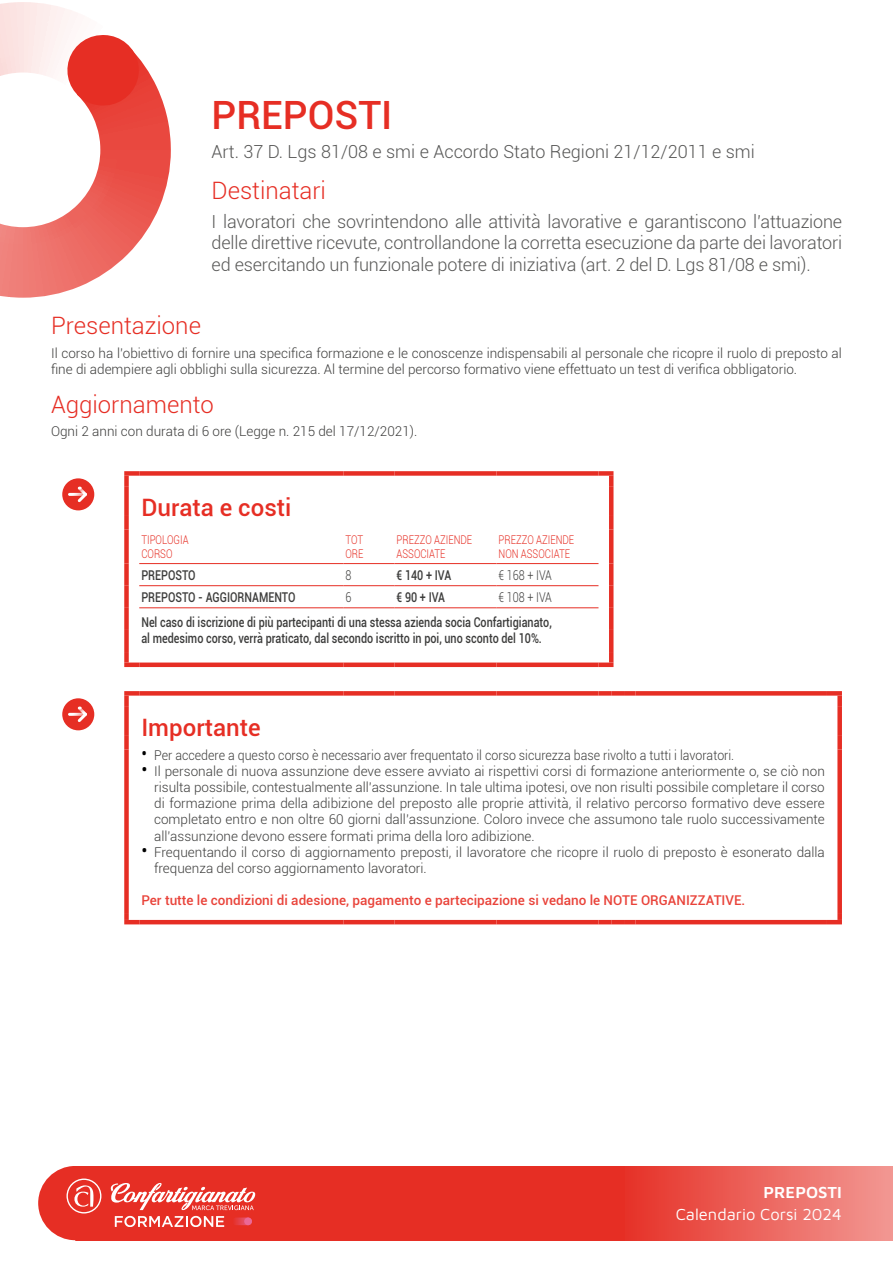
<style>
.page{position:relative;width:893px;height:1263px;background:#fff}
.page>*{position:absolute;margin:0;border:0;box-sizing:border-box;transform-origin:0 0}
.t1{font:500 39px "Roboto";color:#e62e24}
.t2{font:300 24px "Roboto";color:#e62e24}
.t3{font:500 24px "Roboto";color:#e62e24}
.t4{font:300 18px/21.6px "Roboto";letter-spacing:-.01em;color:#575756;text-align:justify}
.t5{font:16.5px "Maven Pro";color:#fff}
.t6{font:600 16.5px "Maven Pro";color:#fff}
.t7{font:300 13.5px/16.2px "Roboto";color:#3c3c3b}
.t8{font:500 13.5px/16.2px "Roboto";color:#3c3c3b;scale:.8 1}
.t9{font:300 13.5px "Roboto";color:#3c3c3b;scale:.92 1}
.t10{font:500 13.5px "Roboto";color:#e9433a}
.t11{font:300 13.5px "Roboto";color:#3c3c3b;scale:.8 1}
.t12{font:300 12px/14.4px "Roboto";color:#e62e24;scale:.8 1}
.s1{font-weight:400;font-size:18px;color:#000}
</style>
<div class="page">
<div style="left:0;top:1166px;width:893px;height:74px;background:#e62e24"></div>
<hr style="left:139px;top:563px;width:204px;height:1px;background:#e62e24">
<hr style="left:343px;top:563px;width:51px;height:1px;background:#e62e24">
<hr style="left:394px;top:563px;width:102px;height:1px;background:#e62e24">
<hr style="left:496px;top:563px;width:102px;height:1px;background:#e62e24">
<hr style="left:139px;top:585px;width:204px;height:1px;background:#e62e24">
<hr style="left:343px;top:585px;width:51px;height:1px;background:#e62e24">
<hr style="left:394px;top:585px;width:102px;height:1px;background:#e62e24">
<hr style="left:496px;top:585px;width:102px;height:1px;background:#e62e24">
<div style="left:124px;top:471px;width:15px;height:5px;background:#e62e24"></div>
<div style="left:124px;top:476px;width:5px;height:10px;background:#e62e24"></div>
<div style="left:139px;top:471px;width:204px;height:5px;background:#e62e24"></div>
<div style="left:343px;top:471px;width:51px;height:5px;background:#e62e24"></div>
<div style="left:394px;top:471px;width:102px;height:5px;background:#e62e24"></div>
<div style="left:496px;top:471px;width:102px;height:5px;background:#e62e24"></div>
<div style="left:598px;top:471px;width:15px;height:5px;background:#e62e24"></div>
<hr style="left:609px;top:476px;width:4px;height:10px;background:#e62e24">
<div style="left:124px;top:486px;width:5px;height:30px;background:#e62e24"></div>
<hr style="left:609px;top:486px;width:4px;height:30px;background:#e62e24">
<div style="left:124px;top:516px;width:5px;height:14px;background:#e62e24"></div>
<hr style="left:609px;top:516px;width:4px;height:14px;background:#e62e24">
<div style="left:124px;top:530px;width:5px;height:34px;background:#e62e24"></div>
<hr style="left:609px;top:530px;width:4px;height:34px;background:#e62e24">
<div style="left:124px;top:564px;width:5px;height:22px;background:#e62e24"></div>
<hr style="left:609px;top:564px;width:4px;height:22px;background:#e62e24">
<div style="left:124px;top:586px;width:5px;height:22px;background:#e62e24"></div>
<hr style="left:609px;top:586px;width:4px;height:22px;background:#e62e24">
<div style="left:124px;top:608px;width:5px;height:22px;background:#e62e24"></div>
<hr style="left:609px;top:608px;width:4px;height:22px;background:#e62e24">
<div style="left:124px;top:630px;width:5px;height:22px;background:#e62e24"></div>
<hr style="left:609px;top:630px;width:4px;height:22px;background:#e62e24">
<div style="left:124px;top:652px;width:5px;height:10px;background:#e62e24"></div>
<hr style="left:609px;top:652px;width:4px;height:10px;background:#e62e24">
<div style="left:124px;top:662px;width:15px;height:5px;background:#e62e24"></div>
<div style="left:139px;top:662px;width:204px;height:5px;background:#e62e24"></div>
<div style="left:343px;top:662px;width:51px;height:5px;background:#e62e24"></div>
<div style="left:394px;top:662px;width:102px;height:5px;background:#e62e24"></div>
<div style="left:496px;top:662px;width:102px;height:5px;background:#e62e24"></div>
<div style="left:598px;top:662px;width:15px;height:5px;background:#e62e24"></div>
<hr style="left:139px;top:607px;width:204px;height:1px;background:#e62e24">
<hr style="left:343px;top:607px;width:51px;height:1px;background:#e62e24">
<hr style="left:394px;top:607px;width:102px;height:1px;background:#e62e24">
<hr style="left:496px;top:607px;width:102px;height:1px;background:#e62e24">
<div style="left:124px;top:691px;width:15px;height:5px;background:#e62e24"></div>
<div style="left:124px;top:696px;width:5px;height:10px;background:#e62e24"></div>
<div style="left:139px;top:691px;width:204px;height:5px;background:#e62e24"></div>
<div style="left:343px;top:691px;width:51px;height:5px;background:#e62e24"></div>
<div style="left:394px;top:691px;width:102px;height:5px;background:#e62e24"></div>
<div style="left:496px;top:691px;width:102px;height:5px;background:#e62e24"></div>
<div style="left:598px;top:691px;width:13px;height:5px;background:#e62e24"></div>
<div style="left:124px;top:706px;width:5px;height:30px;background:#e62e24"></div>
<div style="left:124px;top:736px;width:5px;height:13px;background:#e62e24"></div>
<div style="left:124px;top:749px;width:5px;height:165px;background:#e62e24"></div>
<svg style="left:124px;top:914px;width:5px;height:6px"></svg>
<hr style="left:124px;top:920px;width:15px;height:4px;background:#e62e24">
<hr style="left:139px;top:920px;width:204px;height:4px;background:#e62e24">
<hr style="left:343px;top:920px;width:51px;height:4px;background:#e62e24">
<hr style="left:394px;top:920px;width:102px;height:4px;background:#e62e24">
<hr style="left:496px;top:920px;width:102px;height:4px;background:#e62e24">
<hr style="left:598px;top:920px;width:13px;height:4px;background:#e62e24">
<div style="left:611px;top:691px;width:13px;height:5px;background:#e62e24"></div>
<div style="left:624px;top:691px;width:12px;height:5px;background:#e62e24"></div>
<div style="left:636px;top:691px;width:191px;height:5px;background:#e62e24"></div>
<div style="left:827px;top:691px;width:15px;height:5px;background:#e62e24"></div>
<div style="left:837px;top:696px;width:5px;height:10px;background:#e62e24"></div>
<div style="left:837px;top:706px;width:5px;height:30px;background:#e62e24"></div>
<div style="left:837px;top:736px;width:5px;height:13px;background:#e62e24"></div>
<div style="left:837px;top:749px;width:5px;height:165px;background:#e62e24"></div>
<svg style="left:837px;top:914px;width:5px;height:6px"></svg>
<hr style="left:611px;top:920px;width:13px;height:4px;background:#e62e24">
<hr style="left:624px;top:920px;width:12px;height:4px;background:#e62e24">
<hr style="left:636px;top:920px;width:191px;height:4px;background:#e62e24">
<hr style="left:827px;top:920px;width:15px;height:4px;background:#e62e24">
<div style="left:62px;top:479px;width:32px;height:31px;background:#e62e24;border-radius:50%"></div>
<hr style="left:69px;top:493px;width:17px;height:3px;background:#fff">
<svg style="left:75px;top:486px;width:12px;height:17px"></svg>
<div style="left:62px;top:698px;width:32px;height:32px;background:#e62e24;border-radius:50%"></div>
<hr style="left:69px;top:713px;width:17px;height:3px;background:#fff">
<svg style="left:75px;top:706px;width:12px;height:16px"></svg>
<svg style="left:0;top:2px;width:171px;height:296px"></svg>
<hr style="left:103px;top:35px;width:1px;height:71px;background:#e62e24">
<svg style="left:625px;top:1166px;width:268px;height:75px;background:#ec645d"></svg>
<svg style="left:115px;top:1216px;width:109px;height:11px"></svg>
<svg style="left:0;top:1166px;width:101px;height:75px"></svg>
<svg style="left:110px;top:1183px;width:145px;height:27px"></svg>
<svg style="left:232px;top:1217px;width:20px;height:8px"></svg>
<div style="left:244px;top:1217px;width:8px;height:8px;background:#eb6897;border-radius:50%"></div>
<h1 class="t1" style="left:212px;top:88px;width:182px">PREPOSTI</h1>
<h3 class="t4" style="left:212px;top:140px;width:545px">Art. 37 D. Lgs 81/08 e smi e Accordo Stato Regioni 21/12/2011 e smi</h3>
<h2 class="t2" style="left:212px;top:174px;width:116px">Destinatari</h2>
<p class="t4" style="left:212px;top:210px;width:632px">I lavoratori che sovrintendono alle attività lavorative e garantiscono l’attuazione delle direttive ricevute, controllandone la corretta esecuzione da parte dei lavoratori ed esercitando un funzionale potere di iniziativa (art. 2 del D. Lgs 81/08 e smi).</p>
<h2 class="t2" style="left:51px;top:309px;width:151px">Presentazione</h2>
<p class="t7" style="left:51px;top:345px;width:792px">Il corso ha l’obiettivo di fornire una specifica formazione e le conoscenze indispensabili al personale che ricopre il ruolo di preposto al fine di adempiere agli obblighi sulla sicurezza. Al termine del percorso formativo viene effettuato un test di verifica obbligatorio.</p>
<h2 class="t2" style="left:51px;top:387px;width:164px">Aggiornamento</h2>
<p class="t7" style="left:51px;top:423px;width:368px">Ogni 2 anni con durata di 6 ore (Legge n. 215 del 17/12/2021).</p>
<h2 class="t3" style="left:141px;top:490px;width:151px">Durata e costi</h2>
<p class="t12" style="left:141px;top:532px;width:61px">TIPOLOGIA<br>CORSO</p>
<p class="t12" style="left:345px;top:532px;width:24px">TOT<br>ORE</p>
<p class="t12" style="left:396px;top:532px;width:96px">PREZZO AZIENDE<br>ASSOCIATE</p>
<p class="t12" style="left:499px;top:532px;width:96px">PREZZO AZIENDE<br>NON ASSOCIATE</p>
<p class="t8" style="left:141px;top:566px;width:69px">PREPOSTO</p>
<p class="t11" style="left:345px;top:565px;width:9px">8</p>
<p class="t8" style="left:396px;top:566px;width:70px">€ 140 + IVA</p>
<p class="t11" style="left:499px;top:565px;width:68px">€ 168 + IVA</p>
<p class="t8" style="left:141px;top:588px;width:194px">PREPOSTO - AGGIORNAMENTO</p>
<p class="t11" style="left:345px;top:588px;width:9px">6</p>
<p class="t8" style="left:396px;top:588px;width:62px">€ 90 + IVA</p>
<p class="t11" style="left:499px;top:588px;width:68px">€ 108 + IVA</p>
<p class="t8" style="left:141px;top:613px;width:514px">Nel caso di iscrizione di più partecipanti di una stessa azienda socia Confartigianato, al medesimo corso, verrà praticato, dal secondo iscritto in poi, uno sconto del 10%.</p>
<h2 class="t3" style="left:141px;top:710px;width:121px">Importante</h2>
<p class="t9" style="left:141px;top:745px;width:646px"><span class="s1">•</span> Per accedere a questo corso è necessario aver frequentato il corso sicurezza base rivolto a tutti i lavoratori.</p>
<p class="t7" style="left:154px;top:762px;width:672px;text-align:justify;text-indent:-13px"><span class="s1">•</span> Il personale di nuova assunzione deve essere avviato ai rispettivi corsi di formazione anteriormente o, se ciò non risulta possibile, contestualmente all’assunzione. In tale ultima ipotesi, ove non risulti possibile completare il corso di formazione prima della adibizione del preposto alle proprie attività, il relativo percorso formativo deve essere completato entro e non oltre 60 giorni dall’assunzione. Coloro invece che assumono tale ruolo successivamente all’assunzione devono essere formati prima della loro adibizione.</p>
<p class="t7" style="left:154px;top:843px;width:672px;text-indent:-13px"><span class="s1">•</span> Frequentando il corso di aggiornamento preposti, il lavoratore che ricopre il ruolo di preposto è esonerato dalla frequenza del corso aggiornamento lavoratori.</p>
<p class="t10" style="left:141px;top:891px;width:605px">Per tutte le condizioni di adesione, pagamento e partecipazione si vedano le NOTE ORGANIZZATIVE.</p>
<p class="t6" style="left:763px;top:1181px;width:80px">PREPOSTI</p>
<p class="t5" style="left:676px;top:1203px;width:168px">Calendario Corsi 2024</p>
</div>
